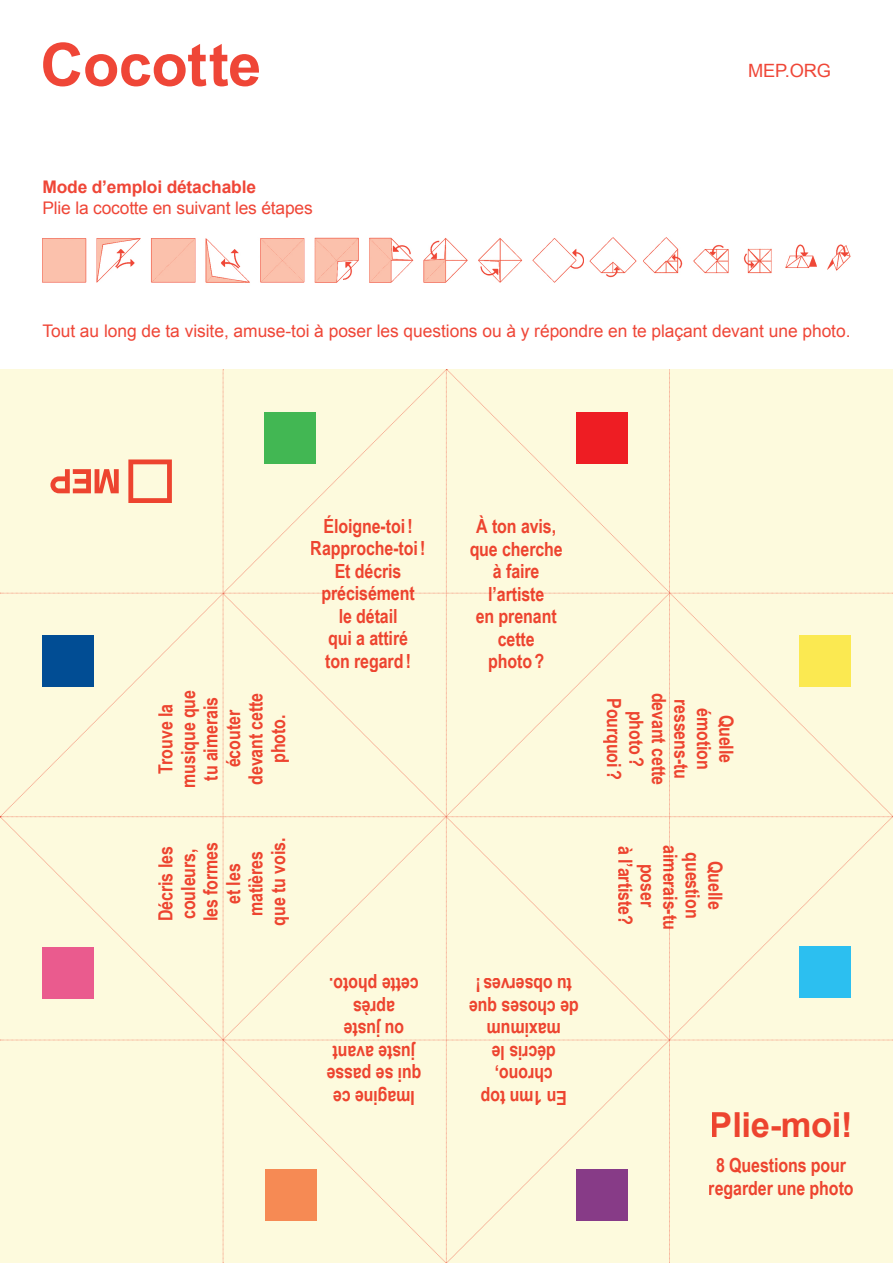
<style>
.page{position:relative;width:893px;height:1263px;background:#fff}
.page>*{position:absolute;margin:0;border:0;box-sizing:border-box;transform-origin:0 0}
.t1{font:700 59.7px "Arial";letter-spacing:-.01em;color:#ef4637}
.t2{font:700 34.5px "Arial";letter-spacing:-.01em;color:#ef4637}
.t3{font:700 19.5px/22.5px "Arial Narrow";letter-spacing:-.005em;color:#ef4637;text-align:center}
.t4{font:18.3px "Arial";letter-spacing:-.01em;color:#ef4637}
.t5{font:17.4px "Arial";letter-spacing:-.005em;color:#ef4637}
.t6{font:700 17.4px "Arial";letter-spacing:-.01em;color:#ef4637}
</style>
<div class="page">
<img style="left:42px;top:238px;width:263px;height:45px">
<img style="left:314px;top:237px;width:270px;height:46px">
<img style="left:589px;top:237px;width:262px;height:41px">
<div style="left:0;top:369px;width:893px;height:894px;background:#fdfadd"></div>
<p class="t1" style="left:40px;top:25px;width:223px">Cocotte</p>
<p class="t6" style="left:42px;top:176px;width:215px">Mode d’emploi détachable</p>
<p class="t5" style="left:42px;top:197px;width:272px">Plie la cocotte en suivant les étapes</p>
<p class="t4" style="left:748px;top:59px;width:84px">MEP.ORG</p>
<p class="t5" style="left:43px;top:320px;width:809px">Tout au long de ta visite, amuse-toi à poser les questions ou à y répondre en te plaçant devant une photo.</p>
<p class="t3" style="left:154px;top:788px;width:99px;rotate:-90deg">Trouve la musique que tu aimerais écouter devant cette photo.</p>
<p class="t3" style="left:154px;top:925px;width:89px;rotate:-90deg">Décris les couleurs, les formes et les matières que tu vois.</p>
<p class="t3" style="left:311px;top:513px;width:116px">Éloigne-toi!<br>Rapproche-toi!<br>Et décris précisément<br>le détail<br>qui a attiré<br>ton regard!</p>
<p class="t3" style="left:421px;top:1110px;width:96px;rotate:-180deg">Imagine ce qui se passe juste avant ou juste après<br>cette photo.</p>
<p class="t3" style="left:470px;top:514px;width:95px">À ton avis, que cherche à faire l’artiste<br>en prenant cette photo?</p>
<p class="t3" style="left:579px;top:1110px;width:111px;rotate:-180deg">En 1mn top chrono,<br>décris le maximum<br>de choses que tu observes!</p>
<p class="t3" style="left:739px;top:693px;width:94px;rotate:90deg">Quelle émotion ressens-tu devant cette photo?<br>Pourquoi?</p>
<p class="t3" style="left:727px;top:845px;width:86px;rotate:90deg">Quelle question aimerais-tu poser<br>à l’artiste?</p>
<h2 class="t2" style="left:710px;top:1102px;width:144px">Plie-moi!</h2>
<p class="t3" style="left:709px;top:1153px;width:146px">8 Questions pour regarder une photo</p>
</div>
